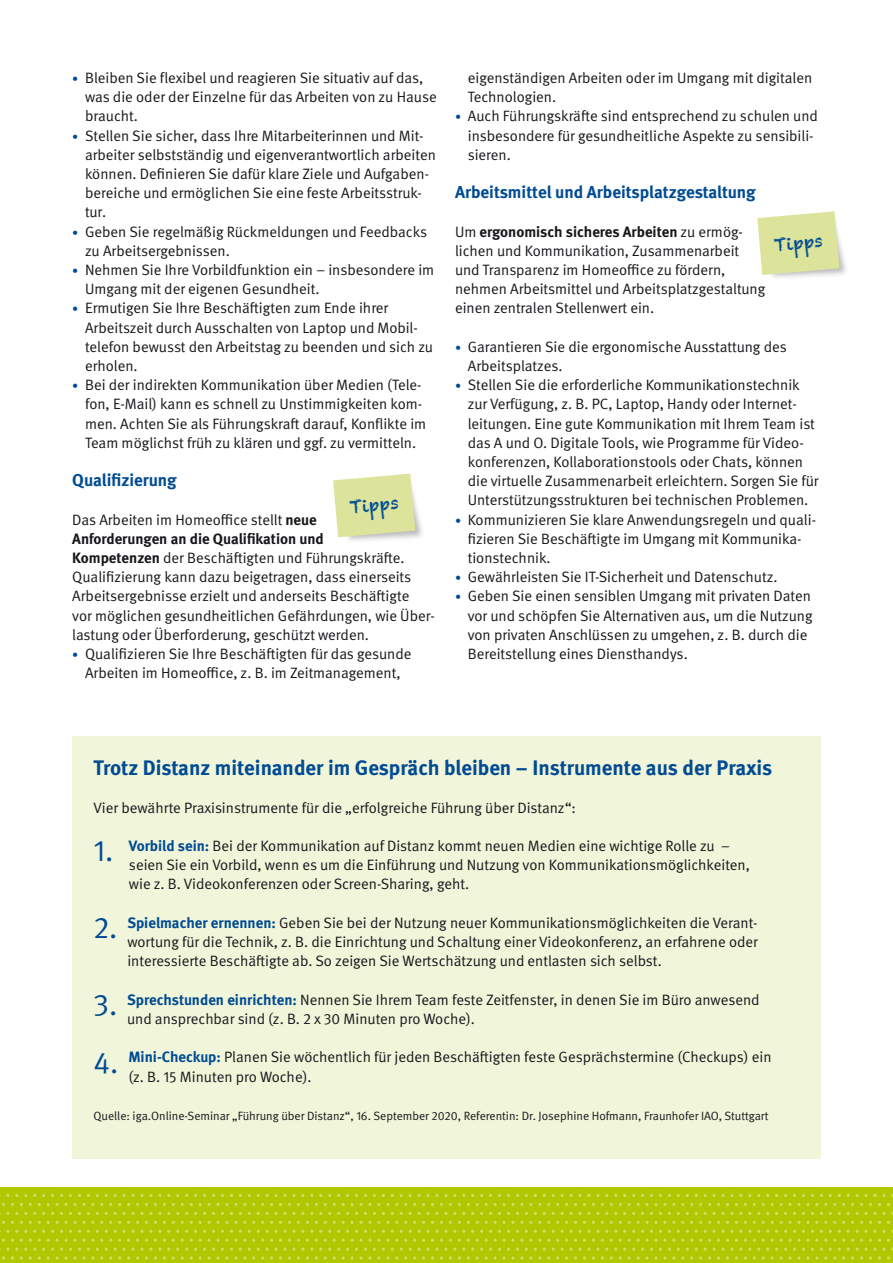
<style>
.page{position:relative;width:893px;height:1263px;background:#fff}
.page>*{position:absolute;margin:0;border:0;box-sizing:border-box;transform-origin:0 0}
.Zwischenüberschrift{font:700 21px "DGUV Meta";color:#004b93}
.Zwischenüberschrift-2{font:700 17.25px "DGUV Meta";color:#004b93}
.Subline{font:17.25px "Chalkduster";color:#004b93}
.Fließtext{font:15px/19.2px "DGUV Meta";color:#1a171c}
.Fließtext-2{font:700 15px "DGUV Meta";color:#1a171c}
.Fließtext-3{font:12px "DGUV Meta";color:#1a171c}
.s1{font-size:12px;color:#004b93}
.s2{font-weight:700}
.s3{font-weight:400}
.s4{font-size:30.15px;color:#004b93}
.s5{font-weight:700;color:#004b93}
</style>
<div class="page">
<div style="left:0;top:1188px;width:893px;height:75px;background:#b1c800"></div>
<svg style="left:266px;top:1194px;width:38px;height:3px"></svg>
<svg style="left:409px;top:1194px;width:47px;height:3px"></svg>
<svg style="left:561px;top:1194px;width:38px;height:3px"></svg>
<svg style="left:704px;top:1194px;width:38px;height:3px"></svg>
<svg style="left:847px;top:1194px;width:38px;height:3px"></svg>
<svg style="left:266px;top:1212px;width:38px;height:3px"></svg>
<svg style="left:409px;top:1212px;width:47px;height:3px"></svg>
<svg style="left:561px;top:1212px;width:38px;height:3px"></svg>
<svg style="left:704px;top:1212px;width:38px;height:3px"></svg>
<svg style="left:847px;top:1212px;width:38px;height:3px"></svg>
<svg style="left:199px;top:1203px;width:38px;height:3px"></svg>
<svg style="left:342px;top:1203px;width:38px;height:3px"></svg>
<svg style="left:485px;top:1203px;width:38px;height:3px"></svg>
<svg style="left:628px;top:1203px;width:38px;height:3px"></svg>
<svg style="left:771px;top:1203px;width:38px;height:3px"></svg>
<svg style="left:199px;top:1221px;width:38px;height:3px"></svg>
<svg style="left:342px;top:1221px;width:38px;height:3px"></svg>
<svg style="left:485px;top:1221px;width:38px;height:3px"></svg>
<svg style="left:628px;top:1221px;width:38px;height:3px"></svg>
<svg style="left:771px;top:1221px;width:38px;height:3px"></svg>
<svg style="left:176px;top:1230px;width:169px;height:30px"></svg>
<svg style="left:346px;top:1230px;width:191px;height:30px"></svg>
<svg style="left:538px;top:1230px;width:169px;height:30px"></svg>
<svg style="left:708px;top:1230px;width:185px;height:30px"></svg>
<svg style="left:0;top:1194px;width:18px;height:3px"></svg>
<svg style="left:123px;top:1194px;width:38px;height:3px"></svg>
<svg style="left:0;top:1212px;width:18px;height:3px"></svg>
<svg style="left:123px;top:1212px;width:38px;height:3px"></svg>
<svg style="left:56px;top:1203px;width:38px;height:3px"></svg>
<svg style="left:56px;top:1221px;width:38px;height:3px"></svg>
<svg style="left:0;top:1230px;width:175px;height:30px"></svg>
<div style="left:72px;top:736px;width:749px;height:422px;background:#f1f5da"></div>
<div style="left:344px;top:479px;width:81px;height:64px;background:#1a171c;opacity:.3"></div>
<svg style="left:333px;top:474px;width:82px;height:63px;background:#dde5a5"></svg>
<div style="left:768px;top:217px;width:81px;height:63px;background:#1a171c;opacity:.3"></div>
<svg style="left:757px;top:211px;width:82px;height:64px;background:#dee5a7"></svg>
<p class="Fließtext" style="left:85px;top:69px;width:353px;text-indent:-13px"><span class="s1">•</span> Bleiben Sie flexibel und reagieren Sie situativ auf das, was die oder der Einzelne für das Arbeiten von zu Hause braucht.</p>
<p class="Fließtext" style="left:85px;top:126px;width:352px;text-indent:-13px"><span class="s1">•</span> Stellen Sie sicher, dass Ihre Mitarbeiterinnen und Mit&shy;arbeiter selbstständig und eigenverantwortlich arbeiten können. Definieren Sie dafür klare Ziele und Aufgaben&shy;bereiche und ermöglichen Sie eine feste Arbeitsstruk&shy;tur.</p>
<p class="Fließtext" style="left:85px;top:222px;width:344px;text-indent:-13px"><span class="s1">•</span> Geben Sie regelmäßig Rückmeldungen und Feedbacks zu Arbeitsergebnissen.</p>
<p class="Fließtext" style="left:85px;top:261px;width:351px;text-indent:-13px"><span class="s1">•</span> Nehmen Sie Ihre Vorbildfunktion ein – insbesondere im<br>Umgang mit der eigenen Gesundheit.</p>
<p class="Fließtext" style="left:85px;top:299px;width:350px;text-indent:-13px"><span class="s1">•</span> Ermutigen Sie Ihre Beschäftigten zum Ende ihrer Arbeitszeit durch Ausschalten von Laptop und Mobil&shy;telefon bewusst den Arbeitstag zu beenden und sich zu erholen.</p>
<p class="Fließtext" style="left:85px;top:376px;width:343px;text-indent:-13px"><span class="s1">•</span> Bei der indirekten Kommunikation über Medien (Tele&shy;fon, E-Mail) kann es schnell zu Unstimmigkeiten kom&shy;men. Achten Sie als Führungskraft darauf, Konflikte im Team möglichst früh zu klären und ggf. zu vermitteln.</p>
<h2 class="Zwischenüberschrift-2" style="left:72px;top:470px;width:106px">Qualifizierung</h2>
<p class="Fließtext" style="left:72px;top:510px;width:246px">Das Arbeiten im Homeoffice stellt <span class="s2">neue</span></p>
<p class="Fließtext-2" style="left:72px;top:530px;width:253px">Anforderungen an die Qualifikation und</p>
<p class="Fließtext" style="left:72px;top:549px;width:341px"><span class="s2">Kompetenzen</span> der Beschäftigten und Führungskräfte.<br>Qualifizierung kann dazu beigetragen, dass einerseits<br>Arbeitsergebnisse erzielt und anderseits Beschäftigte</p>
<p class="Fließtext" style="left:72px;top:606px;width:364px">vor möglichen gesundheitlichen Gefährdungen, wie Über&shy;lastung oder Überforderung, geschützt werden.</p>
<p class="Fließtext" style="left:72px;top:645px;width:341px;text-align:center"><span class="s1">•</span> Qualifizieren Sie Ihre Beschäftigten für das gesunde<br>Arbeiten im Homeoffice, z. B. im Zeitmanagement,</p>
<p class="Subline" style="left:349px;top:497px;width:51px;rotate:-5deg">Tipps</p>
<p class="Fließtext" style="left:468px;top:69px;width:346px">eigenständigen Arbeiten oder im Umgang mit digitalen<br>Technologien.</p>
<p class="Fließtext" style="left:468px;top:107px;width:352px;text-indent:-13px"><span class="s1">•</span> Auch Führungskräfte sind entsprechend zu schulen und insbesondere für gesundheitliche Aspekte zu sensibili&shy;sieren.</p>
<h2 class="Zwischenüberschrift-2" style="left:455px;top:182px;width:302px">Arbeitsmittel und Arbeitsplatzgestaltung</h2>
<p class="Fließtext-2" style="left:455px;top:222px;width:289px"><span class="s3">Um</span> ergonomisch sicheres Arbeiten <span class="s3">zu ermög-</span></p>
<p class="Fließtext" style="left:455px;top:241px;width:286px">lichen und Kommunikation, Zusammenarbeit</p>
<p class="Fließtext" style="left:455px;top:261px;width:272px">und Transparenz im Homeoffice zu fördern,</p>
<p class="Fließtext" style="left:455px;top:280px;width:312px">nehmen Arbeitsmittel und Arbeitsplatzgestaltung</p>
<p class="Fließtext" style="left:455px;top:299px;width:201px">einen zentralen Stellenwert ein.</p>
<p class="Fließtext" style="left:468px;top:337px;width:321px;text-indent:-13px"><span class="s1">•</span> Garantieren Sie die ergonomische Ausstattung des<br>Arbeitsplatzes.</p>
<p class="Fließtext" style="left:468px;top:376px;width:352px;text-indent:-13px"><span class="s1">•</span> Stellen Sie die erforderliche Kommunikationstechnik zur Verfügung, z. B. PC, Laptop, Handy oder Internet&shy;leitungen. Eine gute Kommunikation mit Ihrem Team ist das A und O. Digitale Tools, wie Programme für Video&shy;konferenzen, Kollaborationstools oder Chats, können die virtuelle Zusammenarbeit erleichtern. Sorgen Sie für Unterstützungsstrukturen bei technischen Problemen.</p>
<p class="Fließtext" style="left:468px;top:510px;width:350px;text-indent:-13px"><span class="s1">•</span> Kommunizieren Sie klare Anwendungsregeln und quali&shy;fizieren Sie Beschäftigte im Umgang mit Kommunika&shy;tionstechnik.</p>
<p class="Fließtext" style="left:455px;top:568px;width:324px"><span class="s1">•</span> Gewährleisten Sie IT-Sicherheit und Datenschutz.</p>
<p class="Fließtext" style="left:468px;top:587px;width:346px;text-indent:-13px"><span class="s1">•</span> Geben Sie einen sensiblen Umgang mit privaten Daten vor und schöpfen Sie Alternativen aus, um die Nutzung von privaten Anschlüssen zu umgehen, z. B. durch die Bereitstellung eines Diensthandys.</p>
<p class="Subline" style="left:773px;top:235px;width:51px;rotate:-5deg">Tipps</p>
<h2 class="Zwischenüberschrift" style="left:94px;top:755px;width:680px">Trotz Distanz miteinander im Gespräch bleiben – Instrumente aus der Praxis</h2>
<p class="Fließtext" style="left:94px;top:798px;width:484px">Vier bewährte Praxisinstrumente für die „erfolgreiche Führung über Distanz“:</p>
<p class="Fließtext" style="left:129px;top:837px;width:622px;text-indent:-35px"><span class="s4">1.</span> <span class="s5">Vorbild sein:</span> Bei der Kommunikation auf Distanz kommt neuen Medien eine wichtige Rolle zu – seien Sie ein Vorbild, wenn es um die Einführung und Nutzung von Kommunikationsmöglichkeiten, wie z. B. Videokonferenzen oder Screen-Sharing, geht.</p>
<p class="Fließtext" style="left:127px;top:913px;width:632px;text-align:justify;text-indent:-34px"><span class="s4">2.</span> <span class="s5">Spielmacher ernennen:</span> Geben Sie bei der Nutzung neuer Kommunikationsmöglichkeiten die Verant&shy;wortung für die Technik, z. B. die Einrichtung und Schaltung einer Videokonferenz, an erfahrene oder interessierte Beschäftigte ab. So zeigen Sie Wertschätzung und entlasten sich selbst.</p>
<p class="Fließtext" style="left:127px;top:990px;width:634px;text-indent:-34px"><span class="s4">3.</span> <span class="s5">Sprechstunden einrichten:</span> Nennen Sie Ihrem Team feste Zeitfenster, in denen Sie im Büro anwesend und ansprechbar sind (z. B. 2 x 30 Minuten pro Woche).</p>
<p class="Fließtext" style="left:128px;top:1048px;width:645px;text-indent:-35px"><span class="s4">4.</span> <span class="s5">Mini-Checkup:</span> Planen Sie wöchentlich für jeden Beschäftigten feste Gesprächstermine (Checkups) ein (z. B. 15 Minuten pro Woche).</p>
<p class="Fließtext-3" style="left:94px;top:1109px;width:676px">Quelle: iga.Online-Seminar „Führung über Distanz“, 16. September 2020, Referentin: Dr. Josephine Hofmann, Fraunhofer IAO, Stuttgart</p>
</div>
